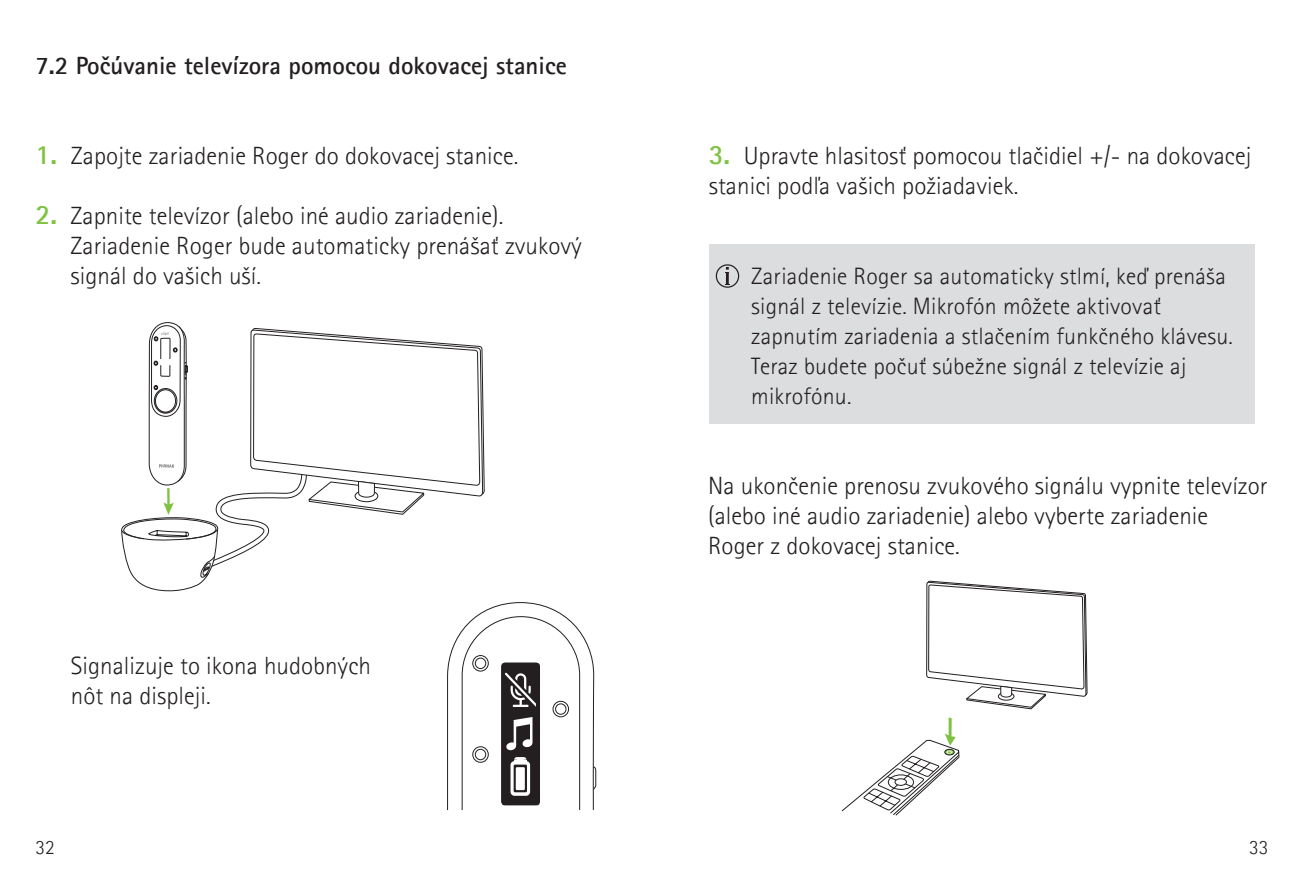
<style>
.page{position:relative;width:1304px;height:886px;background:#fff}
.page>*{position:absolute;margin:0;border:0;box-sizing:border-box;transform-origin:0 0}
.PH_UG_Subheading{font:300 25px/30px "Rotis Sansfor Phonak";letter-spacing:.005em;color:#231f20}
.PH_UG_Subheading-2{font:700 25px "Rotis Sansfor Phonak";color:#231f20}
.PHO_Bodycopy_10pt_Black_Einzug_Kopie{font:300 23.75px/30px "Rotis Sansfor Phonak";letter-spacing:.01em;color:#231f20}
.t1{font:300 20px "Rotis Sansfor Phonak";color:#231f20}
.s1{font-weight:700;font-size:27.5px;color:#7fc241}
</style>
<div class="page">
<svg style="left:447px;top:602px;width:149px;height:207px"></svg>
<div style="left:490px;top:630px;width:62px;height:28px;background:#fff"></div>
<svg style="left:121px;top:322px;width:364px;height:270px"></svg>
<div style="left:709px;top:244px;width:545px;height:179px;background:#dcdddf"></div>
<svg style="left:716px;top:264px;width:23px;height:24px"></svg>
<svg style="left:842px;top:581px;width:245px;height:234px"></svg>
<p class="PH_UG_Subheading-2" style="left:35px;top:50px;width:533px">7.2 Počúvanie televízora pomocou dokovacej stanice</p>
<p class="PH_UG_Subheading" style="left:35px;top:141px;width:485px"><span class="s1">1.</span> Zapojte zariadenie Roger do dokovacej stanice.</p>
<p class="PH_UG_Subheading" style="left:70px;top:201px;width:513px;text-indent:-35px"><span class="s1">2.</span> Zapnite televízor (alebo iné audio zariadenie).<br>Zariadenie Roger bude automaticky prenášať zvukový signál do vašich uší.</p>
<p class="PH_UG_Subheading" style="left:71px;top:651px;width:302px">Signalizuje to ikona hudobných</p>
<p class="PH_UG_Subheading" style="left:71px;top:681px;width:141px">nôt na displeji.</p>
<p class="PH_UG_Subheading" style="left:709px;top:141px;width:544px"><span class="s1">3.</span> Upravte hlasitosť pomocou tlačidiel +/- na dokovacej</p>
<p class="PH_UG_Subheading" style="left:709px;top:171px;width:311px">stanici podľa vašich požiadaviek.</p>
<p class="PHO_Bodycopy_10pt_Black_Einzug_Kopie" style="left:751px;top:261px;width:483px">Zariadenie Roger sa automaticky stlmí, keď prenáša signál z televízie. Mikrofón môžete aktivovať zapnutím zariadenia a stlačením funkčného klávesu.<br>Teraz budete počuť súbežne signál z televízie aj mikrofónu.</p>
<p class="PH_UG_Subheading" style="left:708px;top:471px;width:561px">Na ukončenie prenosu zvukového signálu vypnite televízor (alebo iné audio zariadenie) alebo vyberte zariadenie<br>Roger z dokovacej stanice.</p>
<p class="t1" style="left:35px;top:836px;width:21px">32</p>
<p class="t1" style="left:1249px;top:836px;width:21px">33</p>
</div>
